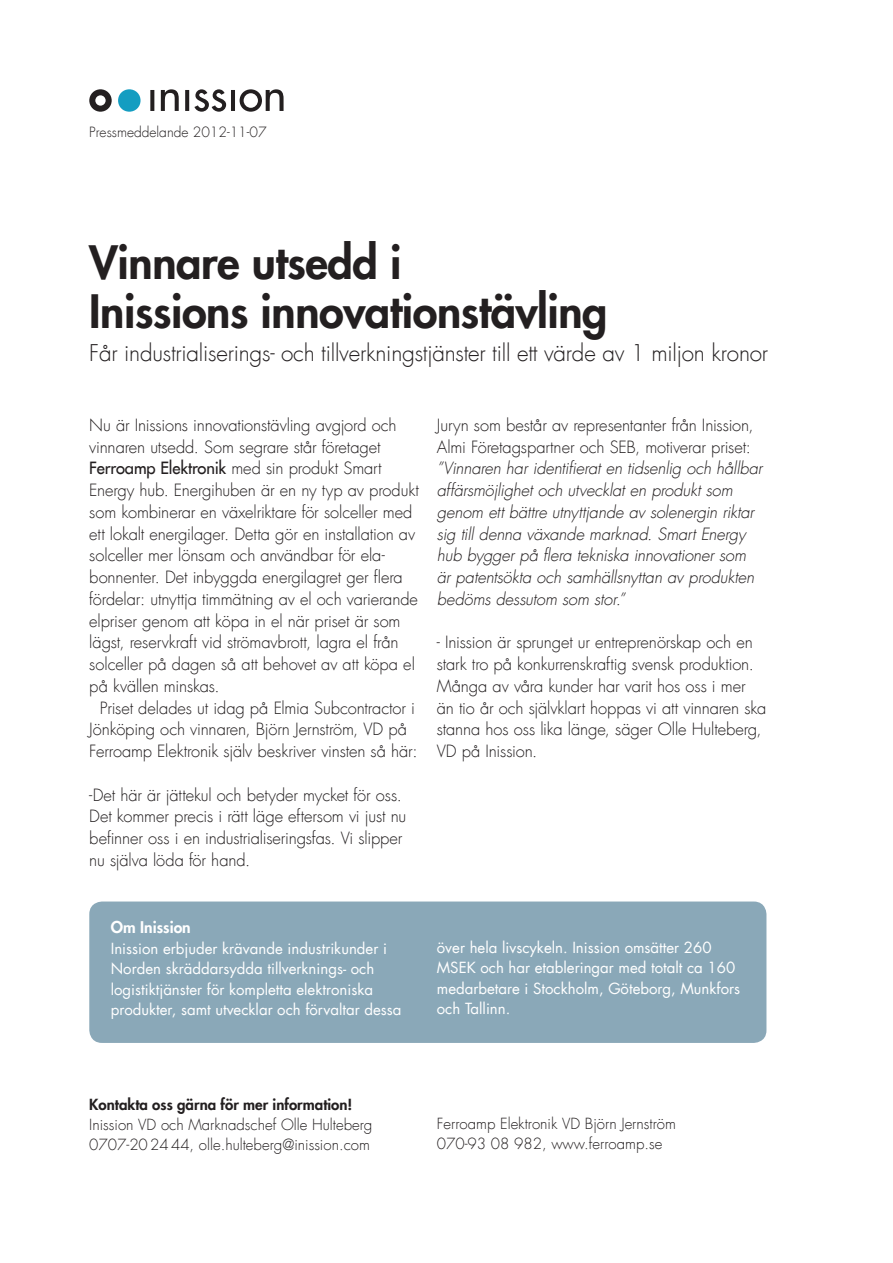
<style>
.page{position:relative;width:893px;height:1263px;background:#fff}
.page>*{position:absolute;margin:0;border:0;box-sizing:border-box;transform-origin:0 0}
.t1{font:800 45px/48.8px "Futura LT";letter-spacing:-.01em;color:#231f20}
.t2{font:300 22.5px "Futura LT";letter-spacing:-.01em;color:#231f20}
.t3{font:300 16.5px/21.8px "Futura LT";letter-spacing:-.005em;color:#231f20}
.t4{font:italic 300 16.5px/21.8px "Futura LT";letter-spacing:-.01em;color:#231f20}
.t5{font:800 15.75px "Futura LT";color:#fff}
.t6{font:15px/20.5px "Futura LT";color:#fff}
.t7{font:300 15px/20px "Futura LT";color:#231f20}
.t8{font:800 15px "Futura LT";color:#231f20}
.t9{font:300 13.8px "Futura LT";color:#231f20}
.s1{font-weight:400}
</style>
<div class="page">
<svg style="left:150px;top:89px;width:134px;height:23px"></svg>
<div style="left:118px;top:89px;width:23px;height:23px;background:#149dc1;border-radius:50%"></div>
<svg style="left:89px;top:89px;width:23px;height:23px"></svg>
<div style="left:89px;top:901px;width:677px;height:142px;background:#8aa8b8;border-radius:13px"></div>
<p class="t9" style="left:89px;top:123px;width:179px">Pressmeddelande 2012-11-07</p>
<h1 class="t1" style="left:89px;top:238px;width:520px">Vinnare utsedd i<br>Inissions innovationstävling</h1>
<h2 class="t2" style="left:89px;top:339px;width:680px">Får industrialiserings- och tillverkningstjänster till ett värde av 1 miljon kronor</h2>
<p class="t3" style="left:89px;top:415px;width:331px">Nu är Inissions innovationstävling avgjord och vinnaren utsedd. Som segrare står företaget <span class="s1">Ferroamp Elektronik</span> med sin produkt Smart Energy hub. Energihuben är en ny typ av produkt som kombinerar en växelriktare för solceller med ett lokalt energilager. Detta gör en installation av solceller mer lönsam och användbar för ela&shy;bonnenter. Det inbyggda energilagret ger flera fördelar: utnyttja timmätning av el och varierande elpriser genom att köpa in el när priset är som lägst, reservkraft vid strömavbrott, lagra el från solceller på dagen så att behovet av att köpa el på kvällen minskas.</p>
<p class="t3" style="left:89px;top:697px;width:330px;text-indent:11px">Priset delades ut idag på Elmia Subcontractor i<br>Jönköping och vinnaren, Björn Jernström, VD på<br>Ferroamp Elektronik själv beskriver vinsten så här:</p>
<p class="t3" style="left:89px;top:784px;width:319px">-Det här är jättekul och betyder mycket för oss.<br>Det kommer precis i rätt läge eftersom vi just nu befinner oss i en industrialiseringsfas. Vi slipper nu själva löda för hand.</p>
<p class="t3" style="left:437px;top:414px;width:318px">Juryn som består av representanter från Inission,<br>Almi Företagspartner och SEB, motiverar priset:</p>
<p class="t4" style="left:437px;top:458px;width:327px">”Vinnaren har identifierat en tidsenlig och hållbar affärsmöjlighet och utvecklat en produkt som genom ett bättre utnyttjande av solenergin riktar sig till denna växande marknad. Smart Energy hub bygger på flera tekniska innovationer som är patentsökta och samhällsnyttan av produkten bedöms dessutom som stor.”</p>
<p class="t3" style="left:437px;top:632px;width:331px">- Inission är sprunget ur entreprenörskap och en stark tro på konkurrenskraftig svensk produktion.<br>Många av våra kunder har varit hos oss i mer än tio år och självklart hoppas vi att vinnaren ska stanna hos oss lika länge, säger Olle Hulteberg, VD på Inission.</p>
<p class="t5" style="left:111px;top:917px;width:82px">Om Inission</p>
<p class="t6" style="left:111px;top:938px;width:292px">Inission erbjuder krävande industrikunder i Norden skräddarsydda tillverknings- och logistiktjänster för kompletta elektroniska produkter, samt utvecklar och förvaltar dessa</p>
<p class="t6" style="left:437px;top:937px;width:305px">över hela livscykeln. Inission omsätter 260<br>MSEK och har etableringar med totalt ca 160 medarbetare i Stockholm, Göteborg, Munkfors och Tallinn.</p>
<p class="t8" style="left:89px;top:1094px;width:265px">Kontakta oss gärna för mer information!</p>
<p class="t7" style="left:89px;top:1115px;width:285px">Inission VD och Marknadschef Olle Hulteberg<br>0707-202444, olle.hulteberg@inission.com</p>
<p class="t7" style="left:437px;top:1114px;width:241px">Ferroamp Elektronik VD Björn Jernström<br>070-93 08 982, www.ferroamp.se</p>
</div>
